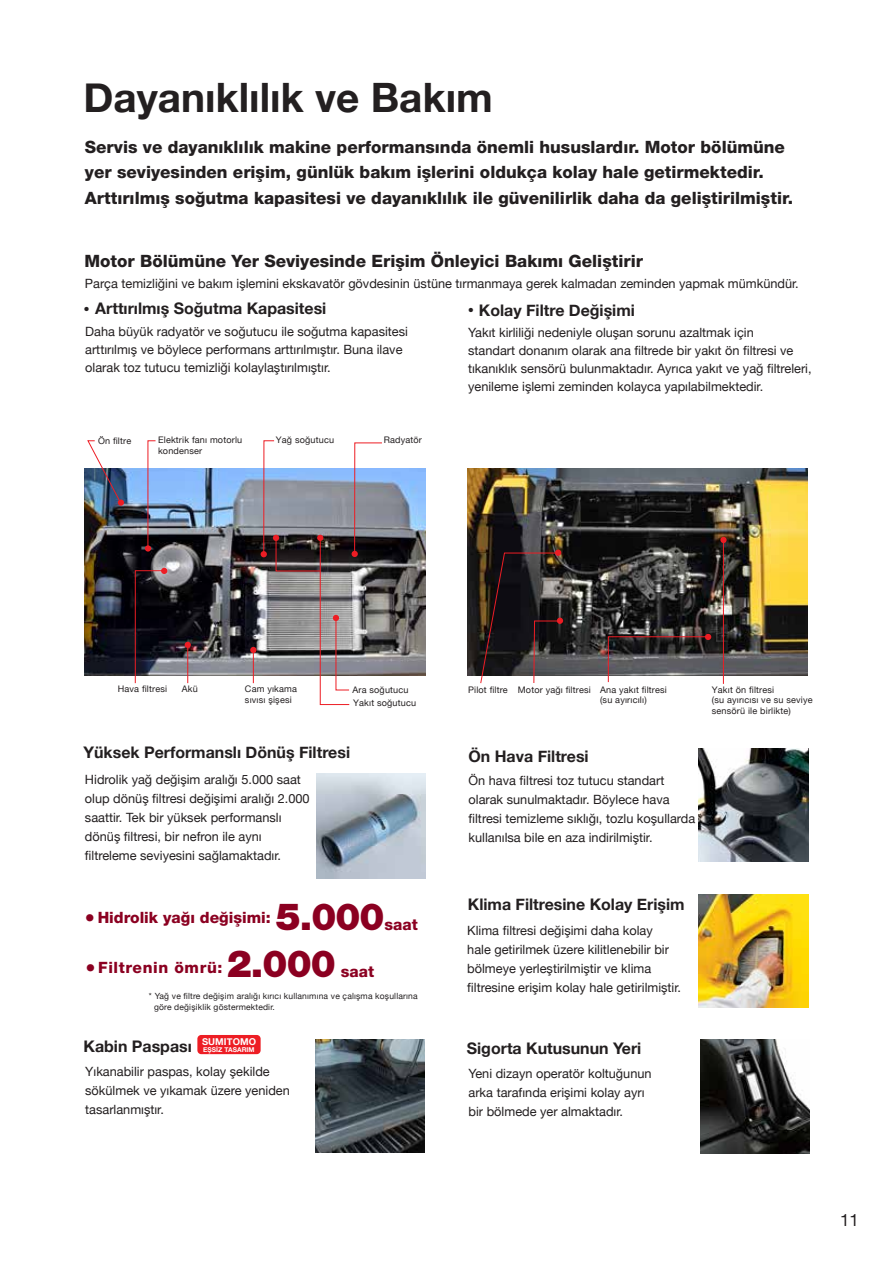
<style>
.page{position:relative;width:893px;height:1263px;background:#fff}
.page>*{position:absolute;margin:0;border:0;box-sizing:border-box;transform-origin:0 0}
.t1{font:700 40.5px "Helvetica Neue";color:#231f20}
.t2{font:900 37.5px "Helvetica Neue LT Pro";letter-spacing:-.025em;color:#8b0021}
.t3{font:800 16.95px/25.5px "Helvetica Neue LT Pro";color:#231f20}
.t4{font:16.95px "Helvetica Neue";color:#231f20}
.t5{font:700 15.9px "Helvetica Neue";color:#231f20}
.t6{font:800 15.6px "Helvetica Neue LT Pro";color:#8b0021}
.t7{font:800 15.6px "Helvetica Neue LT Pro";letter-spacing:.04em;color:#8b0021}
.t8{font:12.75px/19.2px "Helvetica Neue";color:#231f20}
.t9{font:700 9.45px "Helvetica Neue";letter-spacing:.01em;color:#fff}
.t10{font:9px/10.8px "Helvetica Neue";letter-spacing:.02em;color:#231f20}
.t11{font:8.55px/10.6px "Helvetica Neue";letter-spacing:.02em;color:#231f20}
.t12{font:700 6.6px "Helvetica Neue";letter-spacing:.01em;color:#fff}
.s1{font-size:19.5px}
.s2{font-size:20.25px}
</style>
<div class="page">
<img style="left:467px;top:468px;width:341px;height:208px">
<img style="left:84px;top:468px;width:341px;height:208px">
<img style="left:699px;top:749px;width:109px;height:113px">
<svg style="left:185px;top:642px;width:6px;height:6px"></svg>
<hr style="left:187px;top:644px;width:1px;height:39px;background:#ed1d24">
<svg style="left:480px;top:550px;width:83px;height:134px;background:#3b3231"></svg>
<svg style="left:608px;top:634px;width:103px;height:49px;background:#666062"></svg>
<div style="left:720px;top:537px;width:7px;height:6px;background:#ed1d24;border-radius:50%"></div>
<hr style="left:723px;top:540px;width:1px;height:144px;background:#ed1d24">
<svg style="left:135px;top:568px;width:32px;height:116px;background:#342c34"></svg>
<svg style="left:250px;top:440px;width:133px;height:265px"></svg>
<div style="left:118px;top:499px;width:6px;height:7px;background:#ed1d24;border-radius:50%"></div>
<svg style="left:87px;top:440px;width:34px;height:64px"></svg>
<div style="left:145px;top:545px;width:6px;height:7px;background:#ed1d24;border-radius:50%"></div>
<svg style="left:147px;top:440px;width:9px;height:109px"></svg>
<img style="left:316px;top:773px;width:109px;height:106px">
<img style="left:699px;top:894px;width:109px;height:113px">
<img style="left:315px;top:1040px;width:110px;height:113px">
<img style="left:700px;top:1040px;width:109px;height:113px">
<div style="left:197px;top:1035px;width:64px;height:19px;background:#ed1d24;border-radius:4px"></div>
<h1 class="t1" style="left:84px;top:66px;width:411px">Dayanıklılık ve Bakım</h1>
<p class="t3" style="left:85px;top:134px;width:710px">Servis ve dayanıklılık makine performansında önemli hususlardır. Motor bölümüne yer seviyesinden erişim, günlük bakım işlerini oldukça kolay hale getirmektedir.<br>Arttırılmış soğutma kapasitesi ve dayanıklılık ile güvenilirlik daha da geliştirilmiştir.</p>
<h3 class="t3" style="left:84px;top:248px;width:560px">Motor Bölümüne Yer Seviyesinde Erişim Önleyici Bakımı Geliştirir</h3>
<p class="t8" style="left:85px;top:275px;width:715px">Parça temizliğini ve bakım işlemini ekskavatör gövdesinin üstüne tırmanmaya gerek kalmadan zeminden yapmak mümkündür.</p>
<p class="t5" style="left:83px;top:296px;width:245px"><span class="s1">•</span> Arttırılmış Soğutma Kapasitesi</p>
<p class="t8" style="left:85px;top:323px;width:324px;line-height:18px">Daha büyük radyatör ve soğutucu ile soğutma kapasitesi arttırılmış ve böylece performans arttırılmıştır. Buna ilave olarak toz tutucu temizliği kolaylaştırılmıştır.</p>
<p class="t5" style="left:468px;top:298px;width:169px"><span class="s1">•</span> Kolay Filtre Değişimi</p>
<p class="t8" style="left:468px;top:324px;width:345px;line-height:18px">Yakıt kirliliği nedeniyle oluşan sorunu azaltmak için<br>standart donanım olarak ana filtrede bir yakıt ön filtresi ve tıkanıklık sensörü bulunmaktadır. Ayrıca yakıt ve yağ filtreleri, yenileme işlemi zeminden kolayca yapılabilmektedir.</p>
<p class="t10" style="left:98px;top:435px;width:35px">Ön filtre</p>
<p class="t10" style="left:158px;top:435px;width:86px">Elektrik fanı motorlu kondenser</p>
<p class="t10" style="left:276px;top:435px;width:60px">Yağ soğutucu</p>
<p class="t10" style="left:384px;top:435px;width:40px">Radyatör</p>
<p class="t10" style="left:118px;top:684px;width:51px">Hava filtresi</p>
<p class="t10" style="left:245px;top:684px;width:54px">Cam yıkama sıvısı şişesi</p>
<p class="t10" style="left:182px;top:684px;width:18px">Akü</p>
<p class="t10" style="left:352px;top:684px;width:58px">Ara soğutucu</p>
<p class="t10" style="left:353px;top:698px;width:65px">Yakıt soğutucu</p>
<p class="t5" style="left:84px;top:740px;width:268px">Yüksek Performanslı Dönüş Filtresi</p>
<p class="t8" style="left:85px;top:770px;width:226px">Hidrolik yağ değişim aralığı 5.000 saat olup dönüş filtresi değişimi aralığı 2.000 saattir. Tek bir yüksek performanslı dönüş filtresi, bir nefron ile aynı filtreleme seviyesini sağlamaktadır.</p>
<h2 class="t2" style="left:276px;top:894px;width:110px">5.000</h2>
<p class="t6" style="left:85px;top:908px;width:187px"><span class="s2">•</span> Hidrolik yağı değişimi:</p>
<p class="t7" style="left:85px;top:958px;width:138px"><span class="s2">•</span> Filtrenin ömrü:</p>
<p class="t11" style="left:154px;top:991px;width:265px;text-indent:-5px">* Yağ ve filtre değişim aralığı kırıcı kullanımına ve çalışma koşullarına göre değişiklik göstermektedir.</p>
<p class="t6" style="left:384px;top:915px;width:35px">saat</p>
<h2 class="t2" style="left:227px;top:941px;width:110px">2.000</h2>
<p class="t6" style="left:341px;top:962px;width:35px">saat</p>
<p class="t5" style="left:84px;top:1033px;width:110px">Kabin Paspası</p>
<p class="t9" style="left:202px;top:1034px;width:56px">SUMITOMO</p>
<p class="t12" style="left:203px;top:1044px;width:53px">EŞSİZ TASARIM</p>
<p class="t8" style="left:85px;top:1062px;width:206px">Yıkanabilir paspas, kolay şekilde sökülmek ve yıkamak üzere yeniden tasarlanmıştır.</p>
<p class="t10" style="left:518px;top:684px;width:74px">Motor yağı filtresi</p>
<p class="t10" style="left:712px;top:684px;width:102px">Yakıt ön filtresi<br>(su ayırıcısı ve su seviye sensörü ile birlikte)</p>
<p class="t10" style="left:468px;top:684px;width:41px">Pilot filtre</p>
<p class="t10" style="left:600px;top:684px;width:68px">Ana yakıt filtresi (su ayırıcılı)</p>
<p class="t5" style="left:469px;top:744px;width:122px">Ön Hava Filtresi</p>
<p class="t8" style="left:469px;top:771px;width:228px">Ön hava filtresi toz tutucu standart olarak sunulmaktadır. Böylece hava filtresi temizleme sıklığı, tozlu koşullarda kullanılsa bile en aza indirilmiştir.</p>
<p class="t5" style="left:468px;top:891px;width:218px">Klima Filtresine Kolay Erişim</p>
<p class="t8" style="left:467px;top:921px;width:215px">Klima filtresi değişimi daha kolay<br>hale getirilmek üzere kilitlenebilir bir bölmeye yerleştirilmiştir ve klima filtresine erişim kolay hale getirilmiştir.</p>
<p class="t5" style="left:467px;top:1036px;width:176px">Sigorta Kutusunun Yeri</p>
<p class="t8" style="left:469px;top:1064px;width:185px">Yeni dizayn operatör koltuğunun arka tarafında erişimi kolay ayrı bir bölmede yer almaktadır.</p>
<h3 class="t4" style="left:840px;top:1207px;width:20px">11</h3>
</div>
